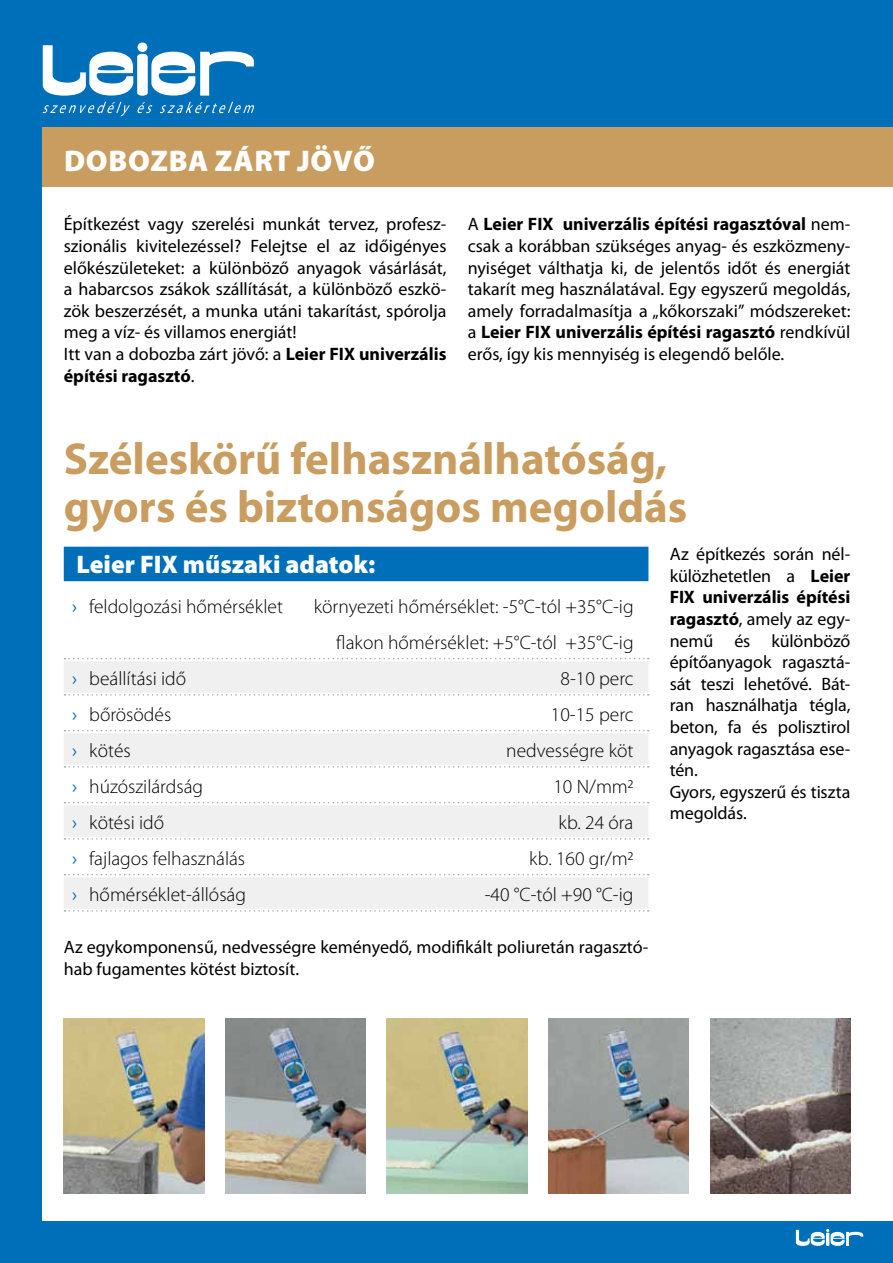
<style>
.page{position:relative;width:893px;height:1263px;background:#006fba}
.page>*{position:absolute;margin:0;border:0;box-sizing:border-box;transform-origin:0 0}
.t1{font:700 45px/48px "Myriad Pro";color:#c99c5f}
.t2{font:900 30px "Myriad Pro";letter-spacing:.02em;color:#fff}
.t3{font:900 25.5px "Myriad Pro";color:#fff}
.t4{font:300 19.5px/36px "Myriad Pro";color:#000;text-align:right}
.t5{font:18px/21.6px "Myriad Pro";color:#000}
.s1{font-weight:700}
.s2{font-weight:400;color:#006fba}
</style>
<div class="page">
<div style="left:43px;top:128px;width:850px;height:1092px;background:#fff"></div>
<svg style="left:796px;top:1229px;width:67px;height:17px"></svg>
<div style="left:43px;top:127px;width:850px;height:60px;background:#c99c5f"></div>
<img style="left:64px;top:1019px;width:140px;height:174px">
<img style="left:225px;top:1019px;width:141px;height:174px">
<img style="left:387px;top:1019px;width:140px;height:174px">
<img style="left:549px;top:1019px;width:140px;height:174px">
<img style="left:710px;top:1019px;width:140px;height:174px">
<div style="left:64px;top:547px;width:584px;height:34px;background:#006fba"></div>
<svg style="left:65px;top:658px;width:584px;height:1px"></svg>
<svg style="left:65px;top:694px;width:584px;height:2px"></svg>
<div style="left:64px;top:661px;width:584px;height:32px;background:#f1f0f0"></div>
<svg style="left:65px;top:730px;width:584px;height:1px"></svg>
<svg style="left:65px;top:766px;width:584px;height:2px"></svg>
<div style="left:64px;top:733px;width:584px;height:32px;background:#f1f0f0"></div>
<svg style="left:65px;top:802px;width:584px;height:1px"></svg>
<svg style="left:65px;top:838px;width:584px;height:2px"></svg>
<div style="left:64px;top:805px;width:584px;height:32px;background:#f1f0f0"></div>
<svg style="left:65px;top:874px;width:584px;height:1px"></svg>
<svg style="left:65px;top:910px;width:584px;height:2px"></svg>
<div style="left:64px;top:877px;width:584px;height:32px;background:#f1f0f0"></div>
<svg style="left:43px;top:43px;width:211px;height:53px"></svg>
<svg style="left:43px;top:102px;width:87px;height:14px"></svg>
<svg style="left:137px;top:102px;width:15px;height:11px"></svg>
<svg style="left:160px;top:102px;width:95px;height:11px"></svg>
<h2 class="t2" style="left:64px;top:144px;width:312px">Dobozba zárt jövő</h2>
<p class="t5" style="left:64px;top:213px;width:384px">Építkezést vagy szerelési munkát tervez, profes - szionális kivitelezéssel? Felejtse el az időigényes előkészületeket: a különböző anyagok vásárlását, a habarcsos zsákok szállítását, a különböző eszkö&shy;zök beszerzését, a munka utáni takarítást, spórolja meg a víz- és villamos energiát!<br>Itt van a dobozba zárt jövő: a <span class="s1">Leier FIX univerzális építési ragasztó</span>.</p>
<p class="t5" style="left:468px;top:213px;width:384px;text-align:justify">A <span class="s1">Leier FIX univerzális építési ragasztóval</span> nem&shy;csak a korábban szükséges anyag- és eszközmen - nyiséget válthatja ki, de jelentős időt és energiát takarít meg használatával. Egy egyszerű megoldás, amely forradalmasítja a „kőkorszaki” módszereket: a <span class="s1">Leier FIX univerzális építési ragasztó</span> rendkívül erős, így kis mennyiség is elegendő belőle.</p>
<h1 class="t1" style="left:64px;top:433px;width:625px">Széleskörű felhasználhatóság, gyors és biztonságos megoldás</h1>
<p class="t5" style="left:670px;top:543px;width:182px">Az építkezés során nél&shy;külözhetetlen a <span class="s1">Leier<br>FIX univerzális építési ragasztó</span>, amely az egy&shy;nemű és különböző építőanyagok ragasztá&shy;sát teszi lehetővé. Bát&shy;ran használhatja tégla, beton, fa és polisztirol anyagok ragasztása ese&shy;tén.<br>Gyors, egyszerű és tiszta megoldás.</p>
<h3 class="t3" style="left:77px;top:550px;width:300px">Leier FIX műszaki adatok:</h3>
<p class="t4" style="left:72px;top:589px;width:212px"><span class="s2">›</span> feldolgozási hőmérséklet</p>
<p class="t4" style="left:314px;top:589px;width:321px">környezeti hőmérséklet: -5°C-tól +35°C-ig flakon hőmérséklet: +5°C-tól +35°C-ig</p>
<p class="t4" style="left:72px;top:661px;width:115px"><span class="s2">›</span> beállítási idő</p>
<p class="t4" style="left:560px;top:661px;width:75px">8-10 perc</p>
<p class="t4" style="left:72px;top:697px;width:101px"><span class="s2">›</span> bőrösödés</p>
<p class="t4" style="left:551px;top:697px;width:84px">10-15 perc</p>
<p class="t4" style="left:72px;top:733px;width:60px"><span class="s2">›</span> kötés</p>
<p class="t4" style="left:506px;top:733px;width:129px">nedvességre köt</p>
<p class="t4" style="left:72px;top:769px;width:132px"><span class="s2">›</span> húzószilárdság</p>
<p class="t4" style="left:553px;top:769px;width:82px">10 N/mm2</p>
<p class="t4" style="left:72px;top:805px;width:93px"><span class="s2">›</span> kötési idő</p>
<p class="t4" style="left:558px;top:805px;width:77px">kb. 24 óra</p>
<p class="t4" style="left:72px;top:841px;width:175px"><span class="s2">›</span> fajlagos felhasználás</p>
<p class="t4" style="left:529px;top:841px;width:106px">kb. 160 gr/m2</p>
<p class="t4" style="left:72px;top:877px;width:175px"><span class="s2">›</span> hőmérséklet-állóság</p>
<p class="t4" style="left:485px;top:877px;width:150px">-40 °C-tól +90 °C-ig</p>
<p class="t5" style="left:64px;top:936px;width:586px">Az egykomponensű, nedvességre keményedő, modifikált poliuretán ragasztó&shy;hab fugamentes kötést biztosít.</p>
</div>
